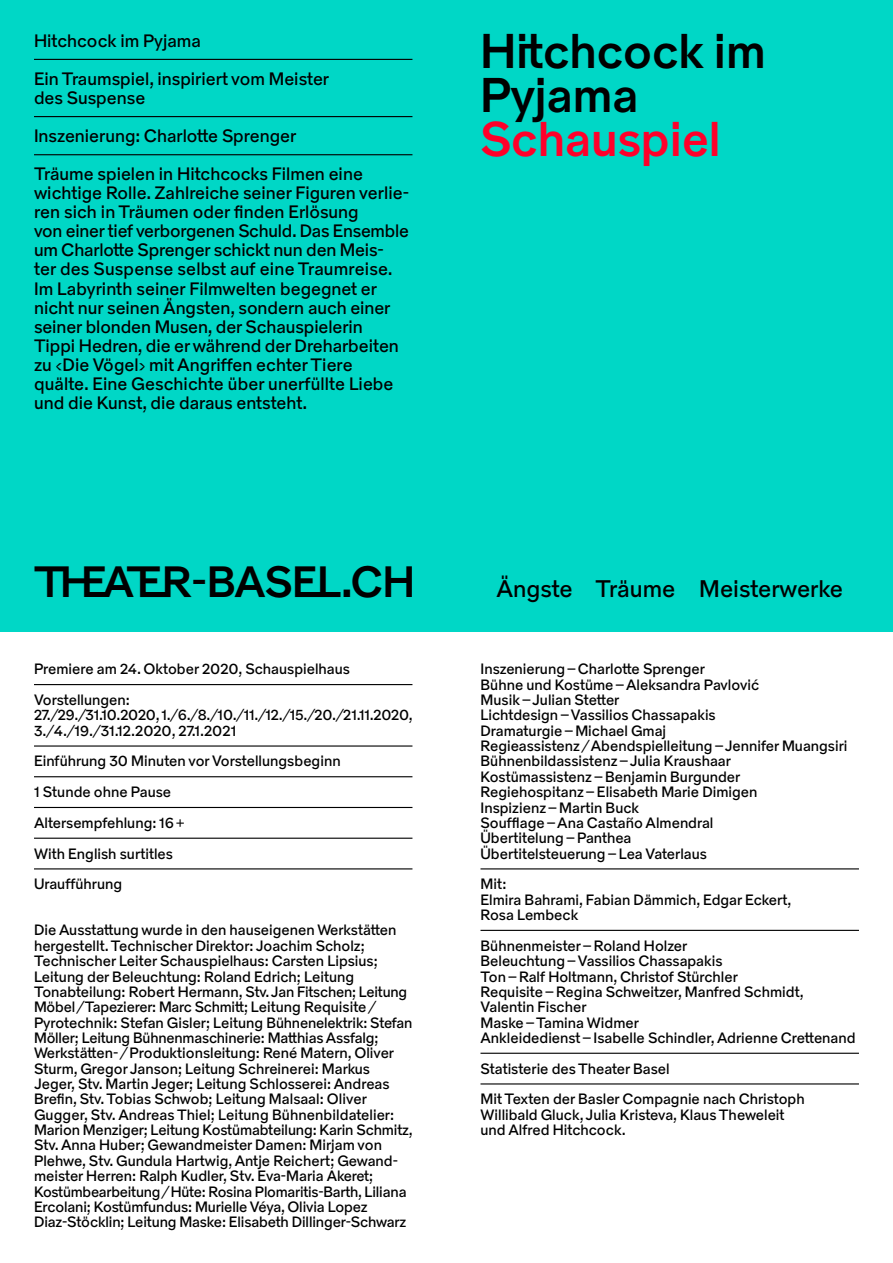
<style>
.page{position:relative;width:893px;height:1263px;background:#fff}
.page>*{position:absolute;margin:0;border:0;box-sizing:border-box;transform-origin:0 0}
.t1{font:48.75px/44.1px "Theater Basel Grotesk 120 Ligaturen";color:#000}
.t2{font:48.75px "Theater Basel Grotesk 120 Ligaturen";color:#ff0029}
.t3{font:43.8px "Theater Basel Grotesk 120 Ligaturen";color:#000}
.t4{font:24px "Theater Basel Grotesk 105";color:#000}
.t5{font:18px/19px "Theater Basel Grotesk 105";color:#000}
.t6{font:15px/15.3px "Theater Basel Grotesk 105";color:#000}
</style>
<div class="page">
<div style="left:0;top:0;width:893px;height:631px;background:#00d7c6"></div>
<hr style="left:480px;top:868px;width:379px;height:1px;background:#000">
<hr style="left:480px;top:930px;width:379px;height:1px;background:#000">
<hr style="left:480px;top:1053px;width:379px;height:1px;background:#000">
<hr style="left:480px;top:1083px;width:379px;height:1px;background:#000">
<hr style="left:34px;top:684px;width:378px;height:1px;background:#000">
<hr style="left:34px;top:745px;width:378px;height:2px;background:#000">
<hr style="left:34px;top:776px;width:378px;height:1px;background:#000">
<hr style="left:34px;top:807px;width:378px;height:1px;background:#000">
<hr style="left:34px;top:838px;width:378px;height:1px;background:#000">
<hr style="left:34px;top:868px;width:378px;height:1px;background:#000">
<hr style="left:34px;top:59px;width:378px;height:1px;background:#000">
<hr style="left:34px;top:116px;width:378px;height:1px;background:#000">
<hr style="left:34px;top:154px;width:378px;height:1px;background:#000">
<p class="t5" style="left:34px;top:22px;width:297px;line-height:38.1px">Hitchcock im Pyjama<br>Ein Traumspiel, inspiriert vom Meister</p>
<p class="t5" style="left:34px;top:79px;width:330px;line-height:38.1px">des Suspense<br>Inszenierung: Charlotte Sprenger<br>Träume spielen in Hitchcocks Filmen eine</p>
<p class="t5" style="left:34px;top:184px;width:377px">wichtige Rolle. Zahlreiche seiner Figuren verlie&shy;ren sich in Träumen oder finden Erlösung<br>von einer tief verborgenen Schuld. Das Ensemble um Charlotte Sprenger schickt nun den Meis&shy;ter des Suspense selbst auf eine Traumreise.<br>Im Labyrinth seiner Filmwelten begegnet er nicht nur seinen Ängsten, sondern auch einer seiner blonden Musen, der Schauspielerin<br>Tippi Hedren, die er während der Dreharbeiten zu ‹Die Vögel› mit Angriffen echter Tiere quälte. Eine Geschichte über unerfüllte Liebe und die Kunst, die daraus entsteht.</p>
<h2 class="t3" style="left:34px;top:556px;width:382px">THEATER-BASEL.CH</h2>
<p class="t6" style="left:34px;top:654px;width:317px;line-height:30.8px">Premiere am 24. Oktober 2020, Schauspielhaus<br>Vorstellungen:</p>
<p class="t6" style="left:34px;top:708px;width:380px">27./29./31.10.2020, 1./6./8./10./11./12./15./20./21.11.2020,<br>3./4./19./31.12.2020, 27.1.2021</p>
<p class="t6" style="left:34px;top:746px;width:308px;line-height:30.8px">Einführung 30 Minuten vor Vorstellungsbeginn<br>1 Stunde ohne Pause<br>Altersempfehlung: 16+<br>With English surtitles<br>Uraufführung</p>
<p class="t6" style="left:34px;top:923px;width:380px">Die Ausstattung wurde in den hauseigenen Werkstätten hergestellt. Technischer Direktor: Joachim Scholz; Technischer Leiter Schauspielhaus: Carsten Lipsius; Leitung der Beleuchtung: Roland Edrich; Leitung Tonabteilung: Robert Hermann, Stv. Jan Fitschen; Leitung Möbel/Tapezierer: Marc Schmitt; Leitung Requisite/ Pyrotechnik: Stefan Gisler; Leitung Bühnenelektrik: Stefan Möller; Leitung Bühnenmaschinerie: Matthias Assfalg; Werkstätten- /Produktionsleitung: René Matern, Oliver Sturm, Gregor Janson; Leitung Schreinerei: Markus Jeger, Stv. Martin Jeger; Leitung Schlosserei: Andreas Brefin, Stv. Tobias Schwob; Leitung Malsaal: Oliver Gugger, Stv. Andreas Thiel; Leitung Bühnenbildatelier:<br>Marion Menziger; Leitung Kostümabteilung: Karin Schmitz, Stv. Anna Huber; Gewandmeister Damen: Mirjam von Plehwe, Stv. Gundula Hartwig, Antje Reichert; Gewand&shy;meister Herren: Ralph Kudler, Stv. Eva-Maria Akeret; Kostümbearbeitung/Hüte: Rosina Plomaritis-Barth, Liliana Ercolani; Kostümfundus: Murielle Véya, Olivia Lopez Diaz-Stöcklin; Leitung Maske: Elisabeth Dillinger-Schwarz</p>
<h1 class="t1" style="left:480px;top:31px;width:287px">Hitchcock im<br>Pyjama</h1>
<h1 class="t2" style="left:480px;top:111px;width:242px">Schauspiel</h1>
<h3 class="t4" style="left:496px;top:575px;width:348px">Ängste Träume Meisterwerke</h3>
<p class="t6" style="left:480px;top:662px;width:368px">Inszenierung – Charlotte Sprenger<br>Bühne und Kostüme – Aleksandra Pavlović<br>Musik – Julian Stetter<br>Lichtdesign – Vassilios Chassapakis<br>Dramaturgie – Michael Gmaj<br>Regieassistenz /Abendspielleitung – Jennifer Muangsiri Bühnenbildassistenz – Julia Kraushaar<br>Kostümassistenz – Benjamin Burgunder<br>Regiehospitanz – Elisabeth Marie Dimigen<br>Inspizienz – Martin Buck<br>Soufflage – Ana Castaño Almendral<br>Übertitelung – Panthea<br>Übertitelsteuerung – Lea Vaterlaus</p>
<p class="t6" style="left:480px;top:877px;width:313px">Mit:<br>Elmira Bahrami, Fabian Dämmich, Edgar Eckert,<br>Rosa Lembeck</p>
<p class="t6" style="left:480px;top:938px;width:377px">Bühnenmeister – Roland Holzer<br>Beleuchtung – Vassilios Chassapakis<br>Ton – Ralf Holtmann, Christof Stürchler<br>Requisite – Regina Schweitzer, Manfred Schmidt, Valentin Fischer<br>Maske – Tamina Widmer<br>Ankleidedienst – Isabelle Schindler, Adrienne Crettenand</p>
<p class="t6" style="left:480px;top:1053px;width:326px;line-height:30.8px">Statisterie des Theater Basel<br>Mit Texten der Basler Compagnie nach Christoph</p>
<p class="t6" style="left:480px;top:1107px;width:306px">Willibald Gluck, Julia Kristeva, Klaus Theweleit und Alfred Hitchcock.</p>
</div>
